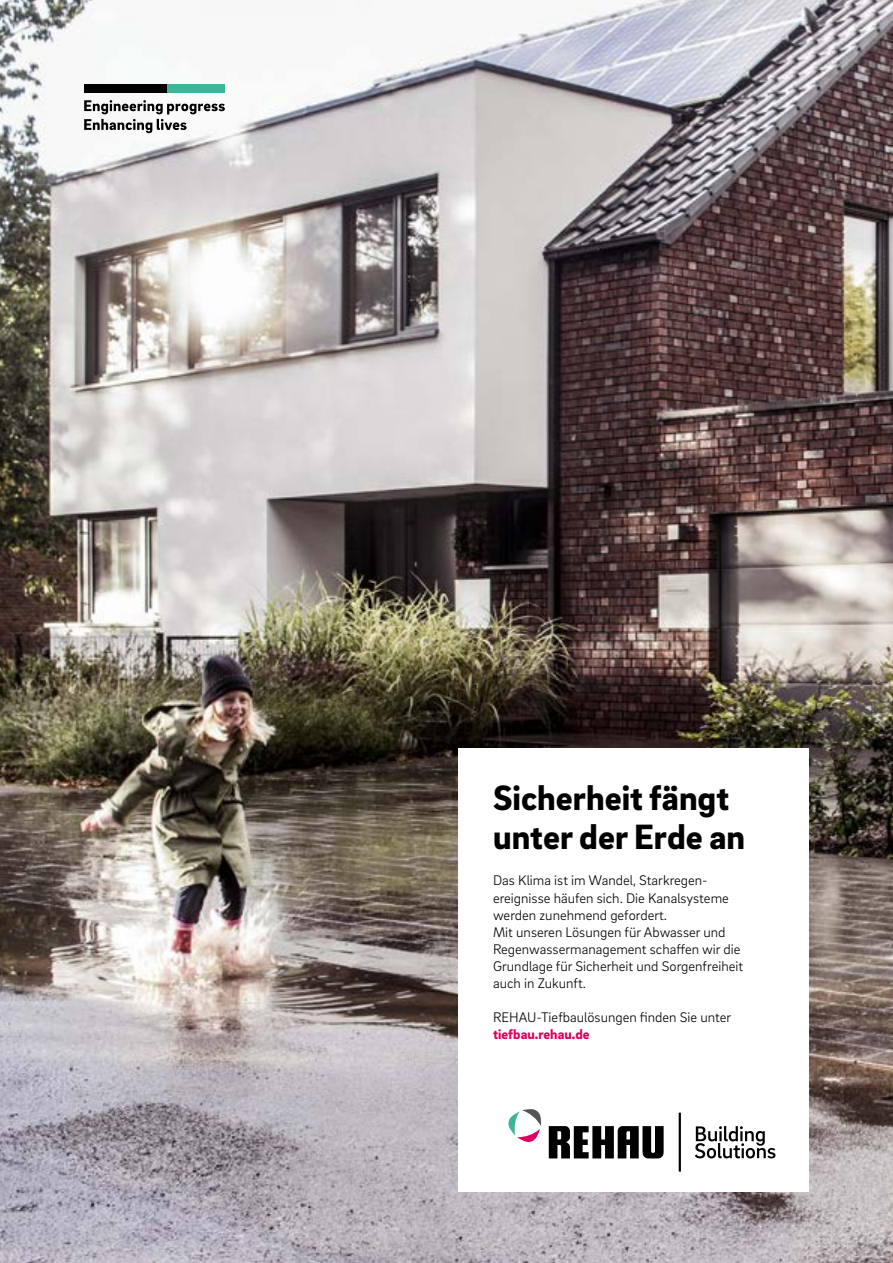
<style>
.page{position:relative;width:893px;height:1263px;background:#fff}
.page>*{position:absolute;margin:0;border:0;box-sizing:border-box;transform-origin:0 0}
.t1{font:900 36px/39.6px "Brix Sans";color:#000}
.t2{font:300 14.25px/17.1px "Brix Sans";color:#000}
.t3{font:900 14.25px "Brix Sans";color:#dd015f}
</style>
<div class="page">
<img style="left:0;top:0;width:893px;height:1263px">
<div style="left:458px;top:749px;width:351px;height:443px;background:#fff"></div>
<svg style="left:508px;top:1109px;width:33px;height:33px"></svg>
<svg style="left:549px;top:1126px;width:115px;height:32px"></svg>
<hr style="left:679px;top:1112px;width:2px;height:59px;background:#000">
<svg style="left:695px;top:1126px;width:80px;height:32px"></svg>
<svg style="left:84px;top:100px;width:141px;height:33px"></svg>
<div style="left:167px;top:84px;width:58px;height:8px;background:#3cb696"></div>
<div style="left:84px;top:84px;width:83px;height:8px;background:#000"></div>
<h1 class="t1" style="left:493px;top:776px;width:253px">Sicherheit fängt unter der Erde an</h1>
<p class="t2" style="left:493px;top:871px;width:252px">Das Klima ist im Wandel, Starkregen&shy;ereignisse häufen sich. Die Kanalsysteme werden zunehmend gefordert.<br>Mit unseren Lösungen für Abwasser und Regenwassermanagement schaffen wir die Grundlage für Sicherheit und Sorgenfreiheit auch in Zukunft.</p>
<p class="t2" style="left:493px;top:1008px;width:240px">REHAU-Tiefbaulösungen finden Sie unter</p>
<p class="t3" style="left:493px;top:1025px;width:98px">tiefbau.rehau.de</p>
</div>
